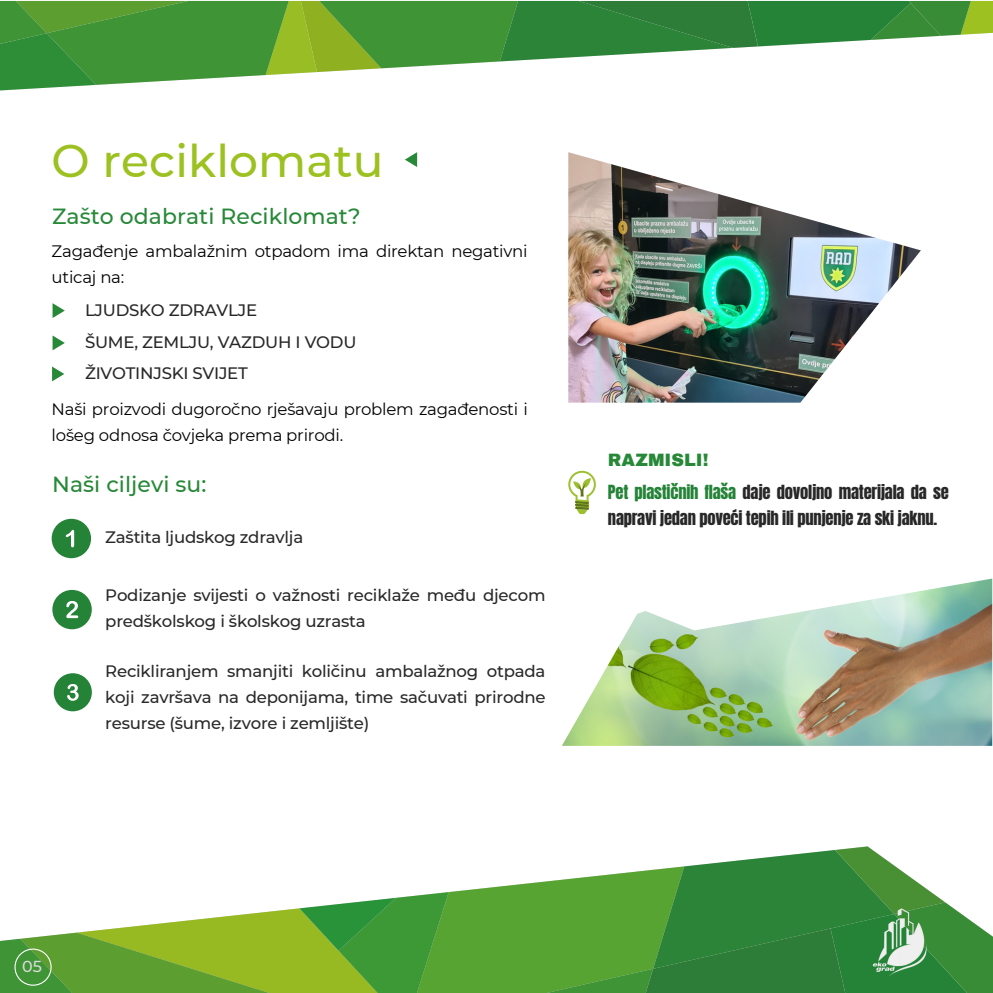
<style>
.page{position:relative;width:993px;height:993px;background:#fff}
.page>*{position:absolute;margin:0;border:0;box-sizing:border-box;transform-origin:0 0}
.t1{font:500 45.5px "Montserrat";letter-spacing:.005em;color:#9cc121}
.t2{font:500 21.88px "Montserrat";letter-spacing:.005em;color:#278938}
.t3{font:900 17.5px "Archivo";letter-spacing:.005em;color:#278938}
.t4{font:500 16.62px/26.2px "Montserrat";letter-spacing:-.015em;color:#292828}
.t5{font:16.62px/26.2px "Montserrat";letter-spacing:-.015em;color:#000}
.t6{font:16.62px/26.2px "Anton";letter-spacing:-.015em;color:#292828}
.t7{font:500 15.92px "Montserrat";color:#dadada}
.s1{color:#258338}
</style>
<div class="page">
<svg style="left:0;top:1px;width:992px;height:90px"></svg>
<svg style="left:405px;top:152px;width:12px;height:15px"></svg>
<svg style="left:53px;top:303px;width:12px;height:15px"></svg>
<svg style="left:53px;top:336px;width:12px;height:14px"></svg>
<svg style="left:52px;top:366px;width:12px;height:15px"></svg>
<div style="left:52px;top:518px;width:39px;height:40px;background:#258338;border-radius:50%"></div>
<svg style="left:66px;top:529px;width:8px;height:18px"></svg>
<div style="left:52px;top:589px;width:40px;height:40px;background:#258338;border-radius:50%"></div>
<svg style="left:66px;top:601px;width:12px;height:17px"></svg>
<div style="left:54px;top:673px;width:38px;height:38px;background:#258338;border-radius:50%"></div>
<svg style="left:67px;top:684px;width:12px;height:16px"></svg>
<img style="left:562px;top:578px;width:429px;height:167px">
<img style="left:568px;top:152px;width:352px;height:250px">
<svg style="left:568px;top:470px;width:27px;height:44px"></svg>
<svg style="left:0;top:846px;width:992px;height:146px"></svg>
<img style="left:865px;top:908px;width:67px;height:67px">
<h1 class="t1" style="left:52px;top:133px;width:333px">O reciklomatu</h1>
<h2 class="t2" style="left:52px;top:202px;width:310px">Zašto odabrati Reciklomat?</h2>
<p class="t5" style="left:52px;top:238px;width:477px">Zagađenje ambalažnim otpadom ima direktan negativni uticaj na:</p>
<p class="t4" style="left:85px;top:294px;width:273px;line-height:31.7px">LJUDSKO ZDRAVLJE<br>ŠUME, ZEMLJU, VAZDUH I VODU<br>ŽIVOTINJSKI SVIJET</p>
<p class="t5" style="left:52px;top:395px;width:477px">Naši proizvodi dugoročno rješavaju problem zagađenosti i lošeg odnosa čovjeka prema prirodi.</p>
<h2 class="t2" style="left:52px;top:470px;width:156px">Naši ciljevi su:</h2>
<p class="t4" style="left:105px;top:523px;width:199px">Zaštita ljudskog zdravlja</p>
<p class="t4" style="left:105px;top:582px;width:441px">Podizanje svijesti o važnosti reciklaže među djecom predškolskog i školskog uzrasta</p>
<p class="t4" style="left:105px;top:657px;width:442px;text-align:justify">Recikliranjem smanjiti količinu ambalažnog otpada koji završava na deponijama, time sačuvati prirodne resurse (šume, izvore i zemljište)</p>
<p class="t3" style="left:608px;top:450px;width:102px">RAZMISLI!</p>
<p class="t6" style="left:608px;top:479px;width:342px"><span class="s1">Pet plastičnih flaša</span> daje dovoljno materijala da se napravi jedan poveći tepih ili punjenje za ski jaknu.</p>
<p class="t7" style="left:22px;top:956px;width:21px">05</p>
</div>
